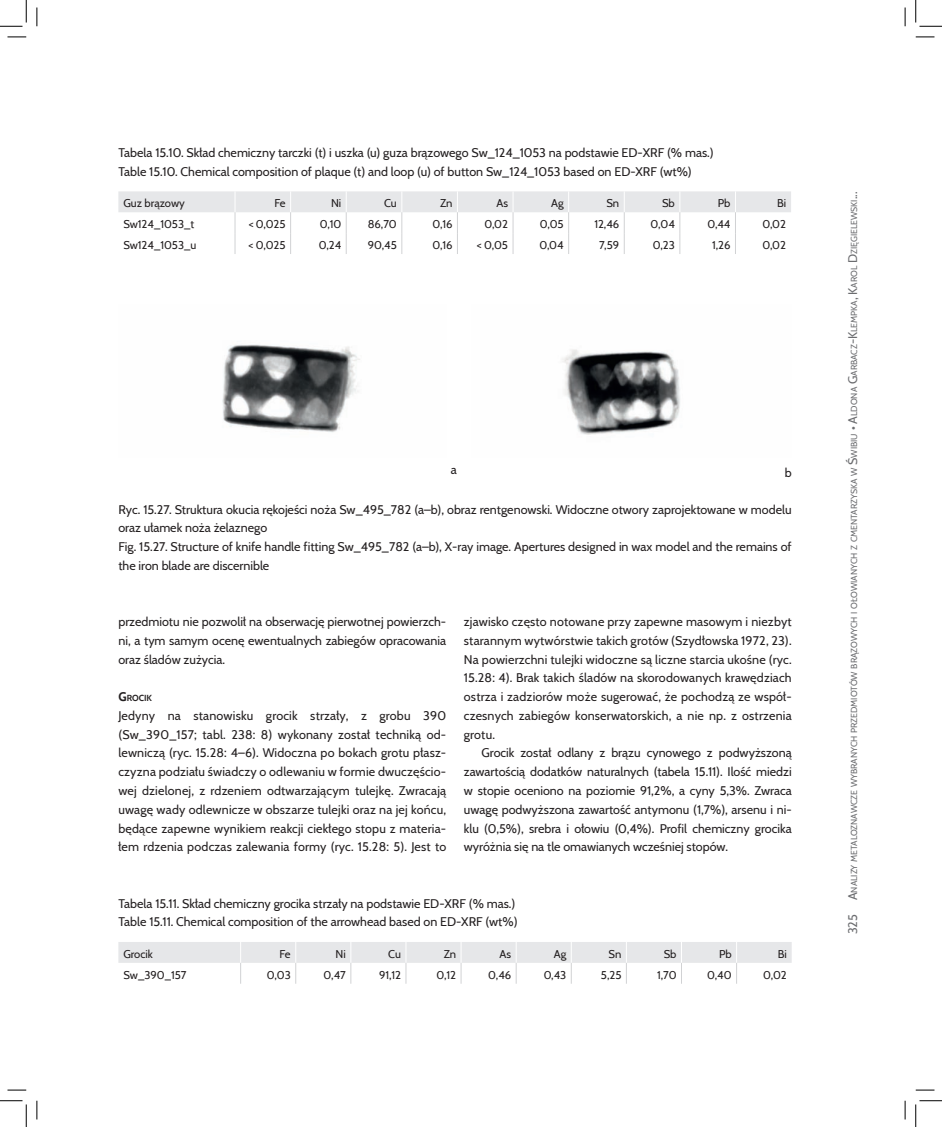
<style>
.page{position:relative;width:942px;height:1127px;background:#fff}
.page>*{position:absolute;margin:0;border:0;box-sizing:border-box;transform-origin:0 0}
.tekst_podstawowy{font:12.5px/18.8px "Cabin";color:#231f20;text-align:justify}
.podpisy{font:12.5px/18.8px "Cabin";color:#231f20}
.literki{font:12.5px "Cabin";color:#231f20}
.tabelka{font:11.25px "Cabin";color:#231f20}
.t1{font:8.75px "Cabin";color:#6c6d70}
.rozdział_2{font:700 8.75px "Cabin";color:#231f20}
.s1{font-size:12.5px}
</style>
<div class="page">
<svg style="left:118px;top:191px;width:673px;height:63px"></svg>
<img style="left:222px;top:344px;width:138px;height:88px">
<img style="left:562px;top:349px;width:118px;height:86px">
<svg style="left:118px;top:942px;width:674px;height:41px"></svg>
<svg style="left:8px;top:36px;width:18px;height:2px"></svg>
<svg style="left:916px;top:36px;width:18px;height:2px"></svg>
<svg style="left:8px;top:1089px;width:18px;height:1px"></svg>
<svg style="left:916px;top:1089px;width:18px;height:1px"></svg>
<svg style="left:36px;top:8px;width:2px;height:18px"></svg>
<svg style="left:36px;top:1100px;width:2px;height:19px"></svg>
<svg style="left:904px;top:8px;width:2px;height:18px"></svg>
<svg style="left:904px;top:1100px;width:2px;height:19px"></svg>
<svg style="left:0;top:0;width:27px;height:27px"></svg>
<svg style="left:0;top:1100px;width:27px;height:26px"></svg>
<svg style="left:915px;top:0;width:27px;height:27px"></svg>
<svg style="left:915px;top:1100px;width:27px;height:26px"></svg>
<p class="podpisy" style="left:118px;top:142px;width:597px">Tabela 15.10. Skład chemiczny tarczki (t) i uszka (u) guza brązowego Sw_124_1053 na podstawie ED-XRF (% mas.)</p>
<p class="podpisy" style="left:118px;top:161px;width:575px">Table 15.10. Chemical composition of plaque (t) and loop (u) of button Sw_124_1053 based on ED-XRF (wt%)</p>
<p class="tabelka" style="left:123px;top:194px;width:63px">Guz brązowy</p>
<p class="tabelka" style="left:274px;top:194px;width:13px">Fe</p>
<p class="tabelka" style="left:331px;top:194px;width:12px">Ni</p>
<p class="tabelka" style="left:384px;top:194px;width:14px">Cu</p>
<p class="tabelka" style="left:440px;top:194px;width:14px">Zn</p>
<p class="tabelka" style="left:496px;top:194px;width:13px">As</p>
<p class="tabelka" style="left:551px;top:194px;width:14px">Ag</p>
<p class="tabelka" style="left:606px;top:194px;width:14px">Sn</p>
<p class="tabelka" style="left:662px;top:194px;width:14px">Sb</p>
<p class="tabelka" style="left:718px;top:194px;width:14px">Pb</p>
<p class="tabelka" style="left:777px;top:194px;width:11px">Bi</p>
<p class="tabelka" style="left:123px;top:215px;width:72px">Sw124_1053_t</p>
<p class="tabelka" style="left:249px;top:215px;width:38px">&lt; 0,025</p>
<p class="tabelka" style="left:320px;top:215px;width:23px">0,10</p>
<p class="tabelka" style="left:368px;top:215px;width:31px">86,70</p>
<p class="tabelka" style="left:432px;top:215px;width:21px">0,16</p>
<p class="tabelka" style="left:484px;top:215px;width:25px">0,02</p>
<p class="tabelka" style="left:540px;top:215px;width:25px">0,05</p>
<p class="tabelka" style="left:594px;top:215px;width:26px">12,46</p>
<p class="tabelka" style="left:651px;top:215px;width:26px">0,04</p>
<p class="tabelka" style="left:707px;top:215px;width:25px">0,44</p>
<p class="tabelka" style="left:762px;top:215px;width:25px">0,02</p>
<p class="tabelka" style="left:123px;top:236px;width:74px">Sw124_1053_u</p>
<p class="tabelka" style="left:249px;top:236px;width:38px">&lt; 0,025</p>
<p class="tabelka" style="left:319px;top:236px;width:24px">0,24</p>
<p class="tabelka" style="left:368px;top:236px;width:31px">90,45</p>
<p class="tabelka" style="left:432px;top:236px;width:21px">0,16</p>
<p class="tabelka" style="left:477px;top:236px;width:33px">&lt; 0,05</p>
<p class="tabelka" style="left:539px;top:236px;width:26px">0,04</p>
<p class="tabelka" style="left:599px;top:236px;width:22px">7,59</p>
<p class="tabelka" style="left:653px;top:236px;width:24px">0,23</p>
<p class="tabelka" style="left:712px;top:236px;width:20px">1,26</p>
<p class="tabelka" style="left:762px;top:236px;width:25px">0,02</p>
<p class="literki" style="left:451px;top:459px;width:7px">a</p>
<p class="literki" style="left:785px;top:463px;width:8px">b</p>
<p class="podpisy" style="left:118px;top:499px;width:675px">Ryc. 15.27. Struktura okucia rękojeści noża Sw_495_782 (a–b), obraz rentgenowski. Widoczne otwory zaprojektowane w modelu oraz ułamek noża żelaznego</p>
<p class="podpisy" style="left:118px;top:536px;width:675px">Fig. 15.27. Structure of knife handle fitting Sw_495_782 (a–b), X-ray image. Apertures designed in wax model and the remains of the iron blade are discernible</p>
<p class="tekst_podstawowy" style="left:118px;top:611px;width:329px">przedmiotu nie pozwolił na obserwację pierwotnej powierzch&shy;ni, a tym samym ocenę ewentualnych zabiegów opracowania oraz śladów zużycia.</p>
<p class="rozdział_2" style="left:118px;top:691px;width:35px"><span class="s1">G</span>ROCIK</p>
<p class="tekst_podstawowy" style="left:118px;top:705px;width:329px">Jedyny na stanowisku grocik strzały, z grobu 390 (Sw_390_157; tabl. 238: 8) wykonany został techniką od&shy;lewniczą (ryc. 15.28: 4–6). Widoczna po bokach grotu płasz&shy;czyzna podziału świadczy o odlewaniu w formie dwuczęścio&shy;wej dzielonej, z rdzeniem odtwarzającym tulejkę. Zwracają uwagę wady odlewnicze w obszarze tulejki oraz na jej końcu, będące zapewne wynikiem reakcji ciekłego stopu z materia&shy;łem rdzenia podczas zalewania formy (ryc. 15.28: 5). Jest to</p>
<p class="tekst_podstawowy" style="left:464px;top:611px;width:329px">zjawisko często notowane przy zapewne masowym i niezbyt starannym wytwórstwie takich grotów (Szydłowska 1972, 23).<br>Na powierzchni tulejki widoczne są liczne starcia ukośne (ryc.<br>15.28: 4). Brak takich śladów na skorodowanych krawędziach ostrza i zadziorów może sugerować, że pochodzą ze współ&shy;czesnych zabiegów konserwatorskich, a nie np. z ostrzenia grotu.</p>
<p class="tekst_podstawowy" style="left:464px;top:742px;width:329px;text-indent:18px">Grocik został odlany z brązu cynowego z podwyższoną zawartością dodatków naturalnych (tabela 15.11). Ilość miedzi w stopie oceniono na poziomie 91,2%, a cyny 5,3%. Zwraca uwagę podwyższona zawartość antymonu (1,7%), arsenu i ni&shy;klu (0,5%), srebra i ołowiu (0,4%). Profil chemiczny grocika wyróżnia się na tle omawianych wcześniej stopów.</p>
<p class="podpisy" style="left:118px;top:892px;width:398px">Tabela 15.11. Skład chemiczny grocika strzały na podstawie ED-XRF (% mas.)</p>
<p class="podpisy" style="left:118px;top:911px;width:401px">Table 15.11. Chemical composition of the arrowhead based on ED-XRF (wt%)</p>
<p class="tabelka" style="left:123px;top:944px;width:31px">Grocik</p>
<p class="tabelka" style="left:280px;top:944px;width:13px">Fe</p>
<p class="tabelka" style="left:336px;top:944px;width:12px">Ni</p>
<p class="tabelka" style="left:388px;top:944px;width:14px">Cu</p>
<p class="tabelka" style="left:444px;top:944px;width:14px">Zn</p>
<p class="tabelka" style="left:500px;top:944px;width:13px">As</p>
<p class="tabelka" style="left:554px;top:944px;width:14px">Ag</p>
<p class="tabelka" style="left:609px;top:944px;width:14px">Sn</p>
<p class="tabelka" style="left:664px;top:944px;width:14px">Sb</p>
<p class="tabelka" style="left:719px;top:944px;width:14px">Pb</p>
<p class="tabelka" style="left:778px;top:944px;width:11px">Bi</p>
<p class="tabelka" style="left:123px;top:965px;width:65px">Sw_390_157</p>
<p class="tabelka" style="left:267px;top:965px;width:25px">0,03</p>
<p class="tabelka" style="left:324px;top:965px;width:24px">0,47</p>
<p class="tabelka" style="left:379px;top:965px;width:23px">91,12</p>
<p class="tabelka" style="left:437px;top:965px;width:21px">0,12</p>
<p class="tabelka" style="left:488px;top:965px;width:24px">0,46</p>
<p class="tabelka" style="left:544px;top:965px;width:24px">0,43</p>
<p class="tabelka" style="left:601px;top:965px;width:22px">5,25</p>
<p class="tabelka" style="left:657px;top:965px;width:21px">1,70</p>
<p class="tabelka" style="left:707px;top:965px;width:26px">0,40</p>
<p class="tabelka" style="left:763px;top:965px;width:25px">0,02</p>
<p class="t1" style="left:847px;top:934px;width:744px;rotate:-90deg"><span class="s1">325 A</span>nalizy metaloznawcze wybranych przedmiotów brązowych i ołowianych z cmentarzyska w <span class="s1">Ś</span>wibiu <span class="s1">•</span> <span class="s1">A</span>ldona <span class="s1">G</span>arbacz<span class="s1">-K</span>lempka<span class="s1">, K</span>arol <span class="s1">D</span>zięgielewski<span class="s1">...</span></p>
</div>
